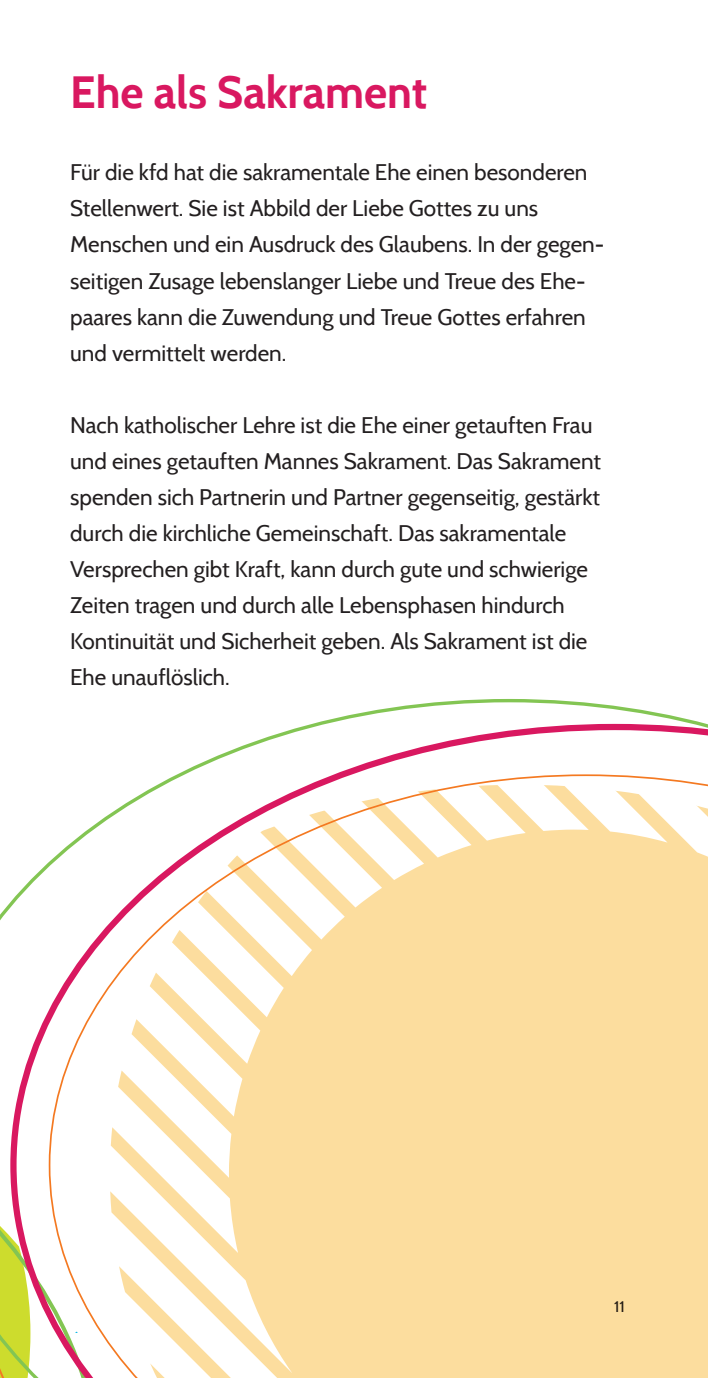
<style>
.page{position:relative;width:708px;height:1378px;background:#fff}
.page>*{position:absolute;margin:0;border:0;box-sizing:border-box;transform-origin:0 0}
.t1{font:700 45px "Cabin";color:#d91860}
.t2{font:22.5px/36px "Cabin";color:#231f20}
.t3{font:15.3px "Cabin";color:#231f20}
</style>
<div class="page">
<svg style="left:0;top:699px;width:707px;height:679px"></svg>
<svg style="left:10px;top:724px;width:698px;height:654px"></svg>
<svg style="left:49px;top:774px;width:659px;height:604px"></svg>
<h1 class="t1" style="left:70px;top:65px;width:359px">Ehe als Sakrament</h1>
<p class="t2" style="left:70px;top:154px;width:536px">Für die kfd hat die sakramentale Ehe einen besonderen Stellenwert. Sie ist Abbild der Liebe Gottes zu uns Menschen und ein Ausdruck des Glaubens. In der gegen&shy;seitigen Zusage lebenslanger Liebe und Treue des Ehe&shy;paares kann die Zuwendung und Treue Gottes erfahren und vermittelt werden.</p>
<p class="t2" style="left:70px;top:406px;width:532px">Nach katholischer Lehre ist die Ehe einer getauften Frau und eines getauften Mannes Sakrament. Das Sakrament spenden sich Partnerin und Partner gegenseitig, gestärkt durch die kirchliche Gemeinschaft. Das sakramentale Versprechen gibt Kraft, kann durch gute und schwierige Zeiten tragen und durch alle Lebensphasen hindurch Kontinuität und Sicherheit geben. Als Sakrament ist die Ehe unauflöslich.</p>
<p class="t3" style="left:614px;top:1296px;width:12px">11</p>
</div>
